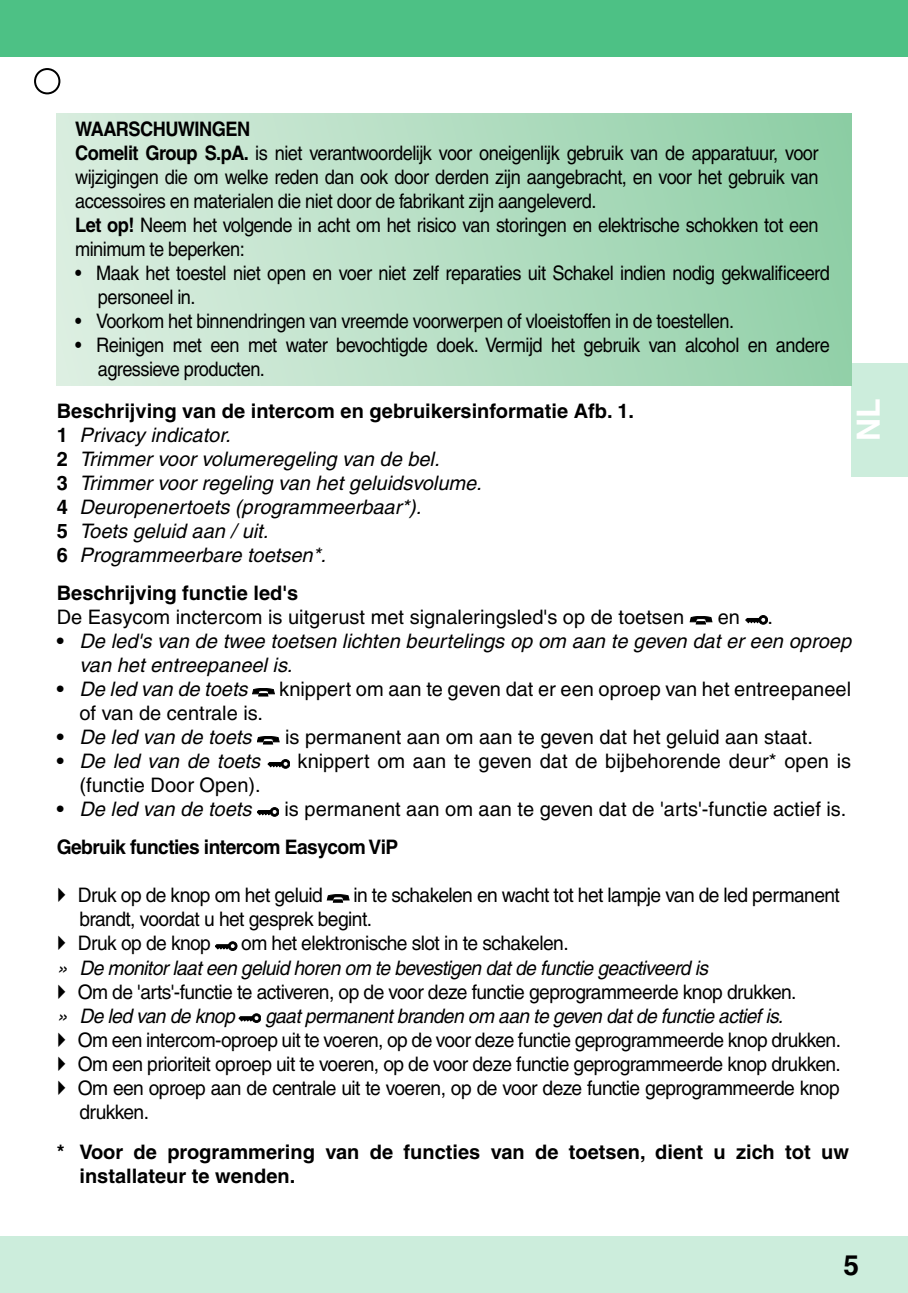
<style>
.page{position:relative;width:908px;height:1293px;background:#fff}
.page>*{position:absolute;margin:0;border:0;box-sizing:border-box;transform-origin:0 0}
.t1{font:700 32px "Helvetica";color:#fff}
.t2{font:700 28px "Helvetica";color:#000}
.t3{font:20px/24px "Helvetica";letter-spacing:-.03em;color:#000;scale:.91 1}
.t4{font:20px/24px "Helvetica";letter-spacing:-.03em;color:#000;scale:.96 1}
.t5{font:italic 20px/24px "Helvetica";color:#000}
.t6{font:20px "Helvetica";color:#000}
.t7{font:italic 20px "Helvetica";letter-spacing:-.03em;color:#000;scale:.96 1}
.t8{font:700 20px/24px "Helvetica";color:#000}
.t9{font:700 20px "Helvetica";letter-spacing:-.03em;color:#000;scale:.96 1}
.t10{font:20px "Helvetica";letter-spacing:-.03em;color:#000}
.s1{font-weight:700}
.s2{font-weight:700;font-style:normal}
</style>
<div class="page">
<div style="left:0;top:0;width:907px;height:57px;background:#4dc185"></div>
<div style="left:0;top:1236px;width:907px;height:57px;background:#cceddc"></div>
<div style="left:34px;top:68px;width:26px;height:26px;border:2px solid #000;border-radius:50%"></div>
<div style="left:850px;top:363px;width:57px;height:113px;background:#cceddc"></div>
<div style="left:57px;top:113px;width:793px;height:273px;background:linear-gradient(to right,#dceee1,#90cfa7)"></div>
<svg style="left:327px;top:894px;width:22px;height:8px"></svg>
<div style="left:228px;top:941px;width:9px;height:9px;border:1px solid #000;border-radius:50%"></div>
<svg style="left:215px;top:943px;width:20px;height:6px"></svg>
<div style="left:252px;top:1013px;width:9px;height:9px;border:1px solid #000;border-radius:50%"></div>
<svg style="left:239px;top:1015px;width:20px;height:6px"></svg>
<svg style="left:689px;top:616px;width:23px;height:8px"></svg>
<div style="left:758px;top:615px;width:9px;height:9px;border:1px solid #000;border-radius:50%"></div>
<svg style="left:745px;top:617px;width:20px;height:6px"></svg>
<svg style="left:252px;top:688px;width:22px;height:8px"></svg>
<svg style="left:257px;top:736px;width:22px;height:8px"></svg>
<div style="left:281px;top:759px;width:9px;height:9px;border:1px solid #000;border-radius:50%"></div>
<svg style="left:268px;top:761px;width:20px;height:6px"></svg>
<div style="left:270px;top:807px;width:9px;height:9px;border:1px solid #000;border-radius:50%"></div>
<svg style="left:257px;top:809px;width:20px;height:6px"></svg>
<p class="t3" style="left:75px;top:117px;width:818px"><span class="s1">WAARSCHUWINGEN<br>Comelit Group S.pA.</span> is niet verantwoordelijk voor oneigenlijk gebruik van de apparatuur, voor wijzigingen die om welke reden dan ook door derden zijn aangebracht, en voor het gebruik van accessoires en materialen die niet door de fabrikant zijn aangeleverd.<br><span class="s1">Let op!</span> Neem het volgende in acht om het risico van storingen en elektrische schokken tot een minimum te beperken:</p>
<p class="t3" style="left:98px;top:261px;width:805px;text-indent:-23px">• Maak het toestel niet open en voer niet zelf reparaties uit Schakel indien nodig gekwalificeerd personeel in.</p>
<p class="t3" style="left:75px;top:309px;width:725px">• Voorkom het binnendringen van vreemde voorwerpen of vloeistoffen in de toestellen.</p>
<p class="t3" style="left:98px;top:333px;width:805px;text-indent:-23px">• Reinigen met een met water bevochtigde doek. Vermijd het gebruik van alcohol en andere agressieve producten.</p>
<h1 class="t1" style="left:848px;top:441px;width:44px;rotate:-90deg">NL</h1>
<p class="t5" style="left:57px;top:399px;width:578px"><span class="s2">Beschrijving van de intercom en gebruikersinformatie Afb. 1.<br>1</span> Privacy indicator.<br><span class="s2">2</span> Trimmer voor volumeregeling van de bel.<br><span class="s2">3</span> Trimmer voor regeling van het geluidsvolume.<br><span class="s2">4</span> Deuropenertoets (programmeerbaar*).<br><span class="s2">5</span> Toets geluid aan / uit.<br><span class="s2">6</span> Programmeerbare toetsen*.</p>
<p class="t8" style="left:57px;top:581px;width:243px">Beschrijving functie led's</p>
<p class="t6" style="left:57px;top:605px;width:628px">De Easycom inctercom is uitgerust met signaleringsled's op de toetsen</p>
<p class="t10" style="left:717px;top:605px;width:24px">en</p>
<p class="t10" style="left:767px;top:605px;width:7px">.</p>
<p class="t5" style="left:79px;top:629px;width:772px;text-indent:-23px"><span class="s2">•</span> De led's van de twee toetsen lichten beurtelings op om aan te geven dat er een oproep van het entreepaneel is.</p>
<p class="t5" style="left:57px;top:677px;width:192px"><span class="s2">•</span> De led van de toets</p>
<p class="t6" style="left:279px;top:677px;width:573px">knippert om aan te geven dat er een oproep van het entreepaneel</p>
<p class="t6" style="left:79px;top:701px;width:185px">of van de centrale is.</p>
<p class="t5" style="left:57px;top:725px;width:196px"><span class="s2">•</span> De led van de toets</p>
<p class="t6" style="left:285px;top:725px;width:529px">is permanent aan om aan te geven dat het geluid aan staat.</p>
<p class="t5" style="left:57px;top:749px;width:205px"><span class="s2">•</span> De led van de toets</p>
<p class="t6" style="left:297px;top:749px;width:554px">knippert om aan te geven dat de bijbehorende deur* open is</p>
<p class="t6" style="left:79px;top:773px;width:183px">(functie Door Open).</p>
<p class="t5" style="left:57px;top:797px;width:196px"><span class="s2">•</span> De led van de toets</p>
<p class="t6" style="left:284px;top:797px;width:563px">is permanent aan om aan te geven dat de 'arts'-functie actief is.</p>
<p class="t9" style="left:57px;top:835px;width:357px">Gebruik functies intercom Easycom ViP</p>
<p class="t4" style="left:78px;top:883px;width:257px">Druk op de knop om het geluid</p>
<p class="t4" style="left:78px;top:883px;width:795px;text-indent:276px">in te schakelen en wacht tot het lampje van de led permanent brandt, voordat u het gesprek begint.<br>Druk op de knop</p>
<p class="t4" style="left:241px;top:931px;width:342px">om het elektronische slot in te schakelen.</p>
<p class="t7" style="left:57px;top:956px;width:679px">» De monitor laat een geluid horen om te bevestigen dat de functie geactiveerd is</p>
<p class="t4" style="left:78px;top:979px;width:750px">Om de 'arts'-functie te activeren, op de voor deze functie geprogrammeerde knop drukken.</p>
<p class="t7" style="left:57px;top:1004px;width:187px">» De led van de knop</p>
<p class="t7" style="left:265px;top:1004px;width:541px">gaat permanent branden om aan te geven dat de functie actief is.</p>
<p class="t4" style="left:78px;top:1027px;width:796px;text-align:justify">Om een intercom-oproep uit te voeren, op de voor deze functie geprogrammeerde knop drukken.<br>Om een prioriteit oproep uit te voeren, op de voor deze functie geprogrammeerde knop drukken.<br>Om een oproep aan de centrale uit te voeren, op de voor deze functie geprogrammeerde knop drukken.</p>
<p class="t8" style="left:79px;top:1139px;width:770px;text-indent:-23px">* Voor de programmering van de functies van de toetsen, dient u zich tot uw installateur te wenden.</p>
<h2 class="t2" style="left:843px;top:1248px;width:17px">5</h2>
</div>
